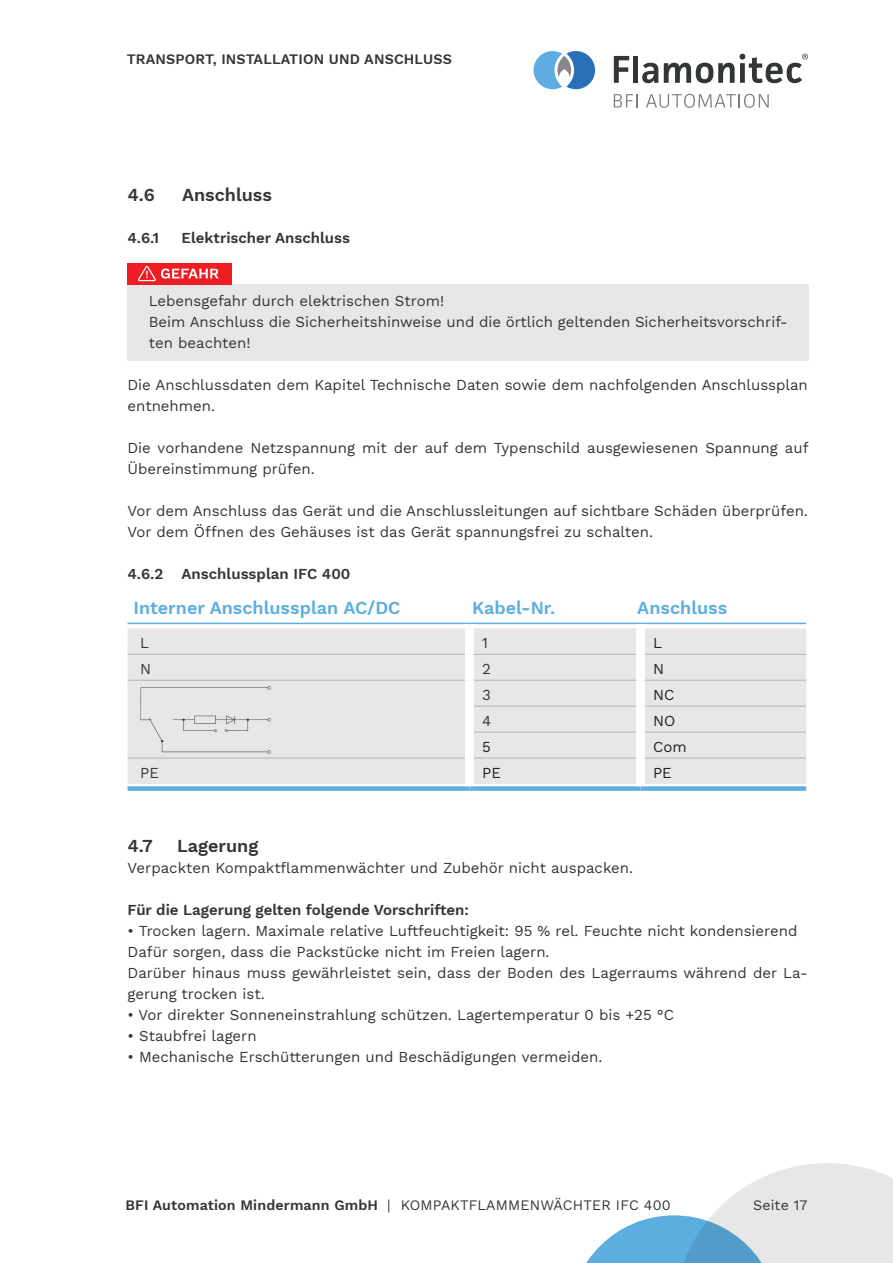
<style>
.page{position:relative;width:893px;height:1263px;background:#fff}
.page>*{position:absolute;margin:0;border:0;box-sizing:border-box;transform-origin:0 0}
.t1{font:600 18px "Work Sans";color:#5daee0}
.Zwischenüberschrift_1{font:600 18px "Work Sans";color:#333637}
.Copytext{font:15px/21px "Work Sans";color:#333637}
.Zwischenüberschrift_2{font:600 15px "Work Sans";color:#333637}
.Copytext-2{font:600 15px "Work Sans";color:#333637}
.t2{font:15px "Work Sans";color:#231f20}
.t3{font:14.25px "Work Sans";letter-spacing:.01em;color:#333637}
.t4{font:600 14.25px "Work Sans";letter-spacing:.01em;color:#333637}
.s1{font-weight:600}
</style>
<div class="page">
<svg style="left:586px;top:1163px;width:307px;height:100px"></svg>
<svg style="left:614px;top:56px;width:15px;height:27px"></svg>
<div style="left:633px;top:56px;width:5px;height:27px;background:#333637"></div>
<svg style="left:642px;top:63px;width:16px;height:20px"></svg>
<svg style="left:614px;top:94px;width:24px;height:14px"></svg>
<svg style="left:646px;top:94px;width:123px;height:14px"></svg>
<svg style="left:533px;top:51px;width:62px;height:38px"></svg>
<svg style="left:664px;top:54px;width:144px;height:29px"></svg>
<div style="left:128px;top:284px;width:681px;height:76px;background:#e8e7e8"></div>
<div style="left:128px;top:263px;width:104px;height:21px;background:#ee1d23"></div>
<svg style="left:138px;top:266px;width:81px;height:15px"></svg>
<svg style="left:128px;top:624px;width:678px;height:1px"></svg>
<div style="left:128px;top:628px;width:678px;height:156px;background:#e8e7e8"></div>
<hr style="left:128px;top:623px;width:341px;height:1px;background:#5daee0">
<hr style="left:469px;top:623px;width:171px;height:1px;background:#5daee0">
<hr style="left:640px;top:623px;width:166px;height:1px;background:#5daee0">
<hr style="left:128px;top:654px;width:337px;height:1px;background:#b3b4b4">
<hr style="left:474px;top:654px;width:162px;height:1px;background:#b3b4b4">
<hr style="left:645px;top:654px;width:161px;height:1px;background:#b3b4b4">
<hr style="left:128px;top:680px;width:337px;height:1px;background:#b3b4b4">
<hr style="left:474px;top:680px;width:162px;height:1px;background:#b3b4b4">
<hr style="left:645px;top:680px;width:161px;height:1px;background:#b3b4b4">
<hr style="left:474px;top:706px;width:162px;height:1px;background:#b3b4b4">
<hr style="left:645px;top:706px;width:161px;height:1px;background:#b3b4b4">
<div style="left:128px;top:786px;width:341px;height:5px;background:#5daee0"></div>
<div style="left:469px;top:786px;width:171px;height:5px;background:#5daee0"></div>
<div style="left:640px;top:786px;width:166px;height:5px;background:#5daee0"></div>
<hr style="left:474px;top:732px;width:162px;height:1px;background:#b3b4b4">
<hr style="left:645px;top:732px;width:161px;height:1px;background:#b3b4b4">
<hr style="left:128px;top:758px;width:337px;height:1px;background:#b3b4b4">
<hr style="left:474px;top:758px;width:162px;height:1px;background:#b3b4b4">
<hr style="left:645px;top:758px;width:161px;height:1px;background:#b3b4b4">
<div style="left:465px;top:628px;width:9px;height:26px;background:#fff"></div>
<div style="left:465px;top:654px;width:9px;height:26px;background:#fff"></div>
<div style="left:465px;top:680px;width:9px;height:26px;background:#fff"></div>
<div style="left:465px;top:706px;width:9px;height:26px;background:#fff"></div>
<div style="left:465px;top:732px;width:9px;height:26px;background:#fff"></div>
<div style="left:465px;top:758px;width:9px;height:26px;background:#fff"></div>
<div style="left:636px;top:628px;width:9px;height:26px;background:#fff"></div>
<div style="left:636px;top:654px;width:9px;height:26px;background:#fff"></div>
<div style="left:636px;top:680px;width:9px;height:26px;background:#fff"></div>
<div style="left:636px;top:706px;width:9px;height:26px;background:#fff"></div>
<div style="left:636px;top:732px;width:9px;height:26px;background:#fff"></div>
<div style="left:636px;top:758px;width:9px;height:26px;background:#fff"></div>
<img style="left:140px;top:686px;width:130px;height:68px">
<p class="t4" style="left:127px;top:49px;width:327px">TRANSPORT, INSTALLATION UND ANSCHLUSS</p>
<p class="Zwischenüberschrift_1" style="left:128px;top:181px;width:29px">4.6</p>
<p class="Zwischenüberschrift_1" style="left:182px;top:181px;width:92px">Anschluss</p>
<p class="Zwischenüberschrift_2" style="left:128px;top:227px;width:33px">4.6.1</p>
<p class="Zwischenüberschrift_2" style="left:182px;top:227px;width:170px">Elektrischer Anschluss</p>
<p class="Copytext" style="left:149px;top:290px;width:297px">Lebensgefahr durch elektrischen Strom!</p>
<p class="Copytext" style="left:149px;top:311px;width:641px">Beim Anschluss die Sicherheitshinweise und die örtlich geltenden Sicherheitsvorschrif&shy;ten beachten!</p>
<p class="Copytext" style="left:128px;top:374px;width:682px">Die Anschlussdaten dem Kapitel Technische Daten sowie dem nachfolgenden Anschlussplan entnehmen.</p>
<p class="Copytext" style="left:128px;top:437px;width:682px">Die vorhandene Netzspannung mit der auf dem Typenschild ausgewiesenen Spannung auf<br>Übereinstimmung prüfen.</p>
<p class="Copytext" style="left:128px;top:500px;width:682px">Vor dem Anschluss das Gerät und die Anschlussleitungen auf sichtbare Schäden überprüfen.</p>
<p class="Copytext" style="left:128px;top:521px;width:527px">Vor dem Öffnen des Gehäuses ist das Gerät spannungsfrei zu schalten.</p>
<p class="Zwischenüberschrift_2" style="left:128px;top:563px;width:224px">4.6.2 Anschlussplan IFC 400</p>
<p class="t1" style="left:134px;top:594px;width:269px">Interner Anschlussplan AC/DC</p>
<p class="t1" style="left:472px;top:594px;width:84px">Kabel-Nr.</p>
<p class="t1" style="left:637px;top:594px;width:92px">Anschluss</p>
<p class="Copytext" style="left:140px;top:632px;width:10px">L</p>
<p class="Copytext" style="left:482px;top:632px;width:7px">1</p>
<p class="t2" style="left:653px;top:632px;width:10px">L</p>
<p class="Copytext" style="left:140px;top:658px;width:13px">N</p>
<p class="Copytext" style="left:482px;top:658px;width:10px">2</p>
<p class="t2" style="left:653px;top:658px;width:13px">N</p>
<p class="Copytext" style="left:482px;top:684px;width:10px">3</p>
<p class="t2" style="left:653px;top:684px;width:23px">NC</p>
<p class="Copytext" style="left:482px;top:710px;width:11px">4</p>
<p class="t2" style="left:653px;top:710px;width:24px">NO</p>
<p class="t2" style="left:482px;top:735px;width:10px">5</p>
<p class="t2" style="left:653px;top:735px;width:35px">Com</p>
<p class="Copytext" style="left:140px;top:762px;width:20px">PE</p>
<p class="t2" style="left:482px;top:761px;width:20px">PE</p>
<p class="t2" style="left:653px;top:761px;width:20px">PE</p>
<p class="Zwischenüberschrift_1" style="left:128px;top:832px;width:27px">4.7</p>
<p class="Zwischenüberschrift_1" style="left:177px;top:832px;width:83px">Lagerung</p>
<p class="Copytext" style="left:128px;top:857px;width:507px">Verpackten Kompaktflammenwächter und Zubehör nicht auspacken.</p>
<p class="Copytext-2" style="left:128px;top:899px;width:343px">Für die Lagerung gelten folgende Vorschriften:</p>
<p class="Copytext" style="left:128px;top:920px;width:671px">• Trocken lagern. Maximale relative Luftfeuchtigkeit: 95 % rel. Feuchte nicht kondensierend</p>
<p class="Copytext" style="left:128px;top:941px;width:424px">Dafür sorgen, dass die Packstücke nicht im Freien lagern.</p>
<p class="Copytext" style="left:128px;top:962px;width:682px">Darüber hinaus muss gewährleistet sein, dass der Boden des Lagerraums während der La&shy;gerung trocken ist.</p>
<p class="Copytext" style="left:128px;top:1004px;width:548px">• Vor direkter Sonneneinstrahlung schützen. Lagertemperatur 0 bis +25 °C</p>
<p class="Copytext" style="left:128px;top:1025px;width:131px">• Staubfrei lagern</p>
<p class="Copytext" style="left:128px;top:1046px;width:476px">• Mechanische Erschütterungen und Beschädigungen vermeiden.</p>
<p class="t3" style="left:125px;top:1194px;width:547px"><span class="s1">BFI Automation Mindermann GmbH</span> | KOMPAKTFLAMMENWÄCHTER IFC 400</p>
<p class="t3" style="left:753px;top:1194px;width:56px">Seite 17</p>
</div>
